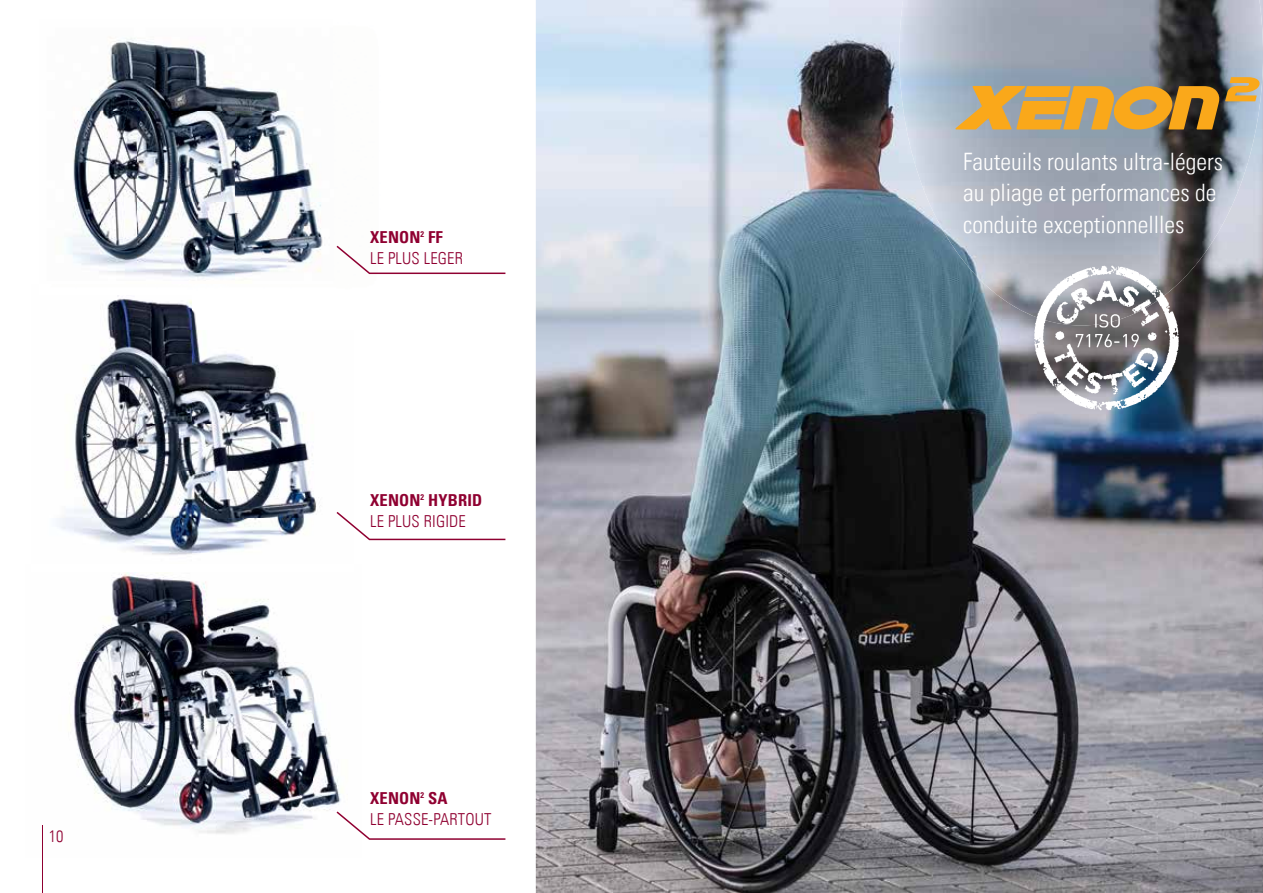
<style>
.page{position:relative;width:1263px;height:893px;background:#fff}
.page>*{position:absolute;margin:0;border:0;box-sizing:border-box;transform-origin:0 0}
.t1{font:24px/31.5px "Univers Com 47 Light Cond";color:#fff}
.t2{font:16.5px "Univers Com 47 Light Cond";letter-spacing:.01em;color:#8f0031}
.t3{font:16.5px "Univers Com 67 Bold Cond";letter-spacing:.01em;color:#8f0031}
</style>
<div class="page">
<img style="left:67px;top:37px;width:256px;height:242px">
<img style="left:57px;top:295px;width:136px;height:260px">
<img style="left:193px;top:310px;width:144px;height:244px">
<img style="left:70px;top:577px;width:51px;height:233px">
<img style="left:121px;top:572px;width:192px;height:188px">
<img style="left:313px;top:691px;width:17px;height:69px">
<img style="left:121px;top:760px;width:222px;height:74px">
<img style="left:536px;top:0;width:727px;height:893px">
<img style="left:899px;top:0;width:260px;height:186px">
<img style="left:1159px;top:0;width:104px;height:279px">
<img style="left:922px;top:186px;width:237px;height:93px">
<img style="left:979px;top:279px;width:204px;height:46px">
<svg style="left:337px;top:246px;width:168px;height:28px"></svg>
<svg style="left:337px;top:811px;width:168px;height:29px"></svg>
<svg style="left:337px;top:512px;width:168px;height:28px"></svg>
<svg style="left:955px;top:77px;width:305px;height:52px"></svg>
<img style="left:1030px;top:260px;width:152px;height:153px">
<hr style="left:42px;top:825px;width:1px;height:68px;background:#8f0031">
<p class="t2" style="left:49px;top:826px;width:16px">10</p>
<p class="t3" style="left:370px;top:227px;width:74px">XENON<sup>2</sup> FF</p>
<p class="t2" style="left:370px;top:248px;width:94px">LE PLUS LEGER</p>
<p class="t3" style="left:370px;top:490px;width:113px">XENON<sup>2</sup> HYBRID</p>
<p class="t2" style="left:370px;top:511px;width:97px">LE PLUS RIGIDE</p>
<p class="t3" style="left:370px;top:788px;width:79px">XENON<sup>2</sup> SA</p>
<p class="t2" style="left:370px;top:809px;width:123px">LE PASSE-PARTOUT</p>
<p class="t1" style="left:963px;top:145px;width:261px">Fauteuils roulants ultra-légers au pliage et performances de conduite exceptionnellles</p>
</div>
